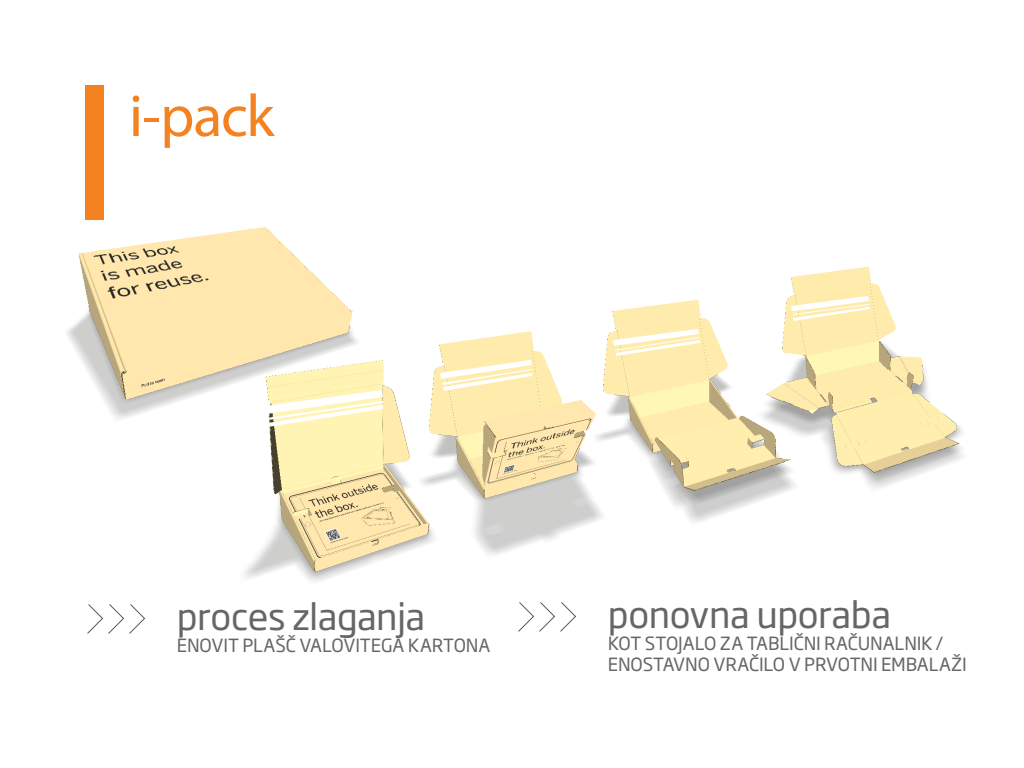
<style>
.page{position:relative;width:1024px;height:768px;background:#fff}
.page>*{position:absolute;margin:0;border:0;box-sizing:border-box;transform-origin:0 0}
.t1{font:60px "Myriad Pro";color:#f58220}
.t2{font:36px "Soho Gothic Pro";letter-spacing:-.015em;color:#666}
.t3{font:18px "Soho Gothic Pro";letter-spacing:-.01em;color:#666}
</style>
<div class="page">
<div style="left:85px;top:85px;width:19px;height:135px;background:#f58220"></div>
<svg style="left:87px;top:604px;width:58px;height:30px"></svg>
<img style="left:67px;top:227px;width:291px;height:192px">
<img style="left:238px;top:360px;width:181px;height:222px">
<img style="left:419px;top:331px;width:165px;height:224px">
<img style="left:584px;top:300px;width:200px;height:225px">
<img style="left:757px;top:267px;width:206px;height:225px">
<svg style="left:518px;top:602px;width:58px;height:30px"></svg>
<svg style="left:265px;top:390px;width:118px;height:37px"></svg>
<svg style="left:440px;top:360px;width:92px;height:31px"></svg>
<svg style="left:613px;top:329px;width:87px;height:27px"></svg>
<svg style="left:791px;top:296px;width:79px;height:25px"></svg>
<p class="t1" style="left:129px;top:79px;width:147px">i-pack</p>
<p class="t2" style="left:177px;top:589px;width:250px">proces zlaganja</p>
<p class="t3" style="left:177px;top:631px;width:315px">ENOVIT PLAŠČ VALOVITEGA KARTONA</p>
<p class="t2" style="left:608px;top:587px;width:285px">ponovna uporaba</p>
<p class="t3" style="left:608px;top:629px;width:337px">KOT STOJALO ZA TABLIČNI RAČUNALNIK /</p>
<p class="t3" style="left:608px;top:651px;width:361px">ENOSTAVNO VRAČILO V PRVOTNI EMBALAŽI</p>
</div>
